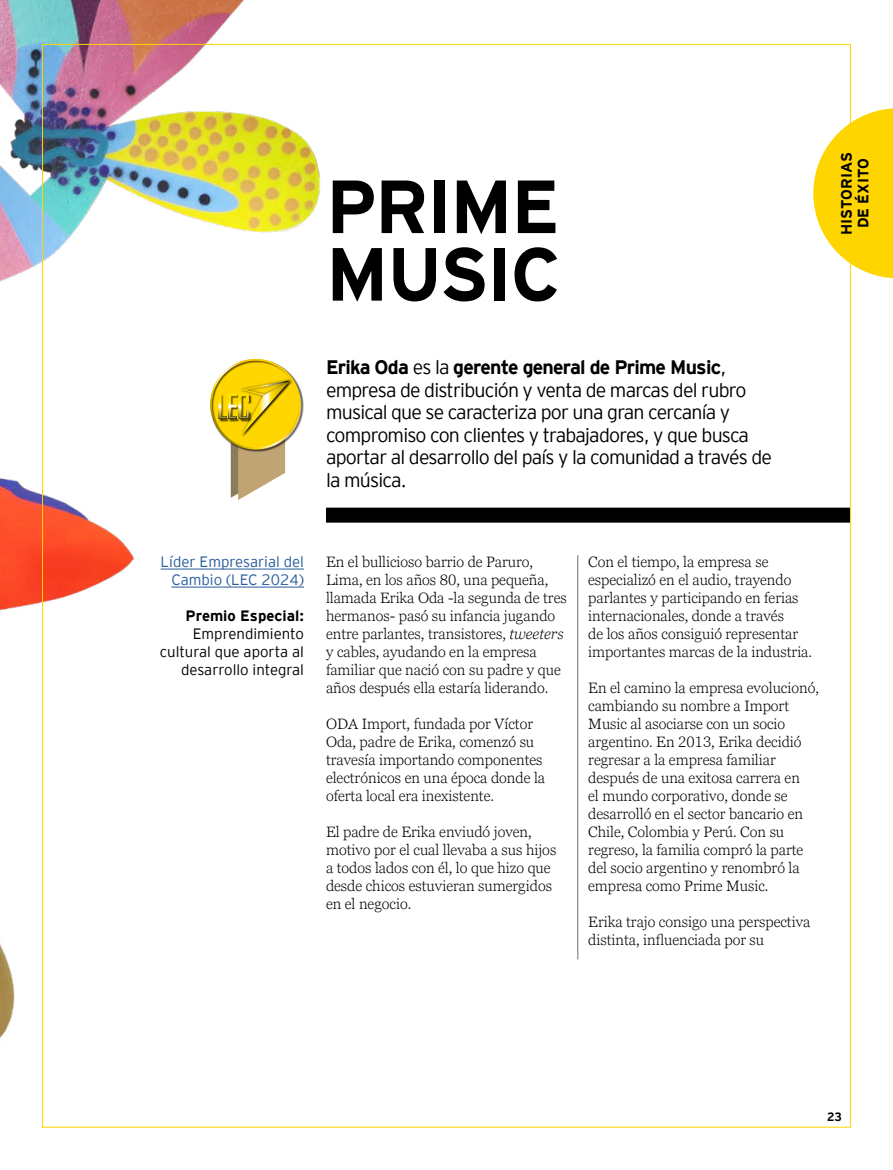
<style>
.page{position:relative;width:893px;height:1170px;background:#fff}
.page>*{position:absolute;margin:0;border:0;box-sizing:border-box;transform-origin:0 0}
.t1{font:700 75px/67.5px "EY Interstate";letter-spacing:-.025em;color:#000}
.t2{font:300 19.5px/22.5px "EY Interstate";letter-spacing:-.04em;color:#000}
.t3{font:300 15px/18px "Georgia Pro";color:#000}
.t4{font:300 15px/18px "EY Interstate";color:#000;text-align:right}
.t5{font:300 15px/18px "EY Interstate";color:#275b9b;text-align:right}
.t6{font:700 15px/16.5px "EY Interstate";color:#000;text-align:center}
.t7{font:700 12px "EY Interstate";color:#000}
.s1{font-weight:700}
.s2{font-style:italic}
</style>
<div class="page">
<img style="left:0;top:0;width:341px;height:1038px">
<div style="left:326px;top:507px;width:524px;height:15px;background:#000"></div>
<hr style="left:577px;top:555px;width:1px;height:404px;background:#706f6f">
<img style="left:210px;top:358px;width:94px;height:94px">
<svg style="left:210px;top:359px;width:91px;height:141px"></svg>
<hr style="left:326px;top:116px;width:314px;height:1px;background:#fff">
<hr style="left:161px;top:568px;width:143px;height:1px;background:#275b9b">
<hr style="left:171px;top:586px;width:133px;height:1px;background:#275b9b">
<svg style="left:813px;top:108px;width:80px;height:170px"></svg>
<h1 class="t1" style="left:326px;top:168px;width:236px">PRIME<br>MUSIC</h1>
<p class="t2" style="left:326px;top:354px;width:447px"><span class="s1">Erika Oda</span> es la <span class="s1">gerente general de Prime Music</span>, empresa de distribución y venta de marcas del rubro musical que se caracteriza por una gran cercanía y compromiso con clientes y trabajadores, y que busca aportar al desarrollo del país y la comunidad a través de la música.</p>
<p class="t6" style="left:837px;top:235px;width:85px;rotate:-90deg">HISTORIAS<br>DE ÉXITO</p>
<p class="t5" style="left:161px;top:552px;width:145px">Líder Empresarial del<br>Cambio (LEC 2024)</p>
<p class="t6" style="left:186px;top:606px;width:120px">Premio Especial:</p>
<p class="t4" style="left:160px;top:624px;width:146px">Emprendimiento cultural que aporta al desarrollo integral</p>
<p class="t3" style="left:326px;top:553px;width:242px">En el bullicioso barrio de Paruro, Lima, en los años 80, una pequeña, llamada Erika Oda -la segunda de tres hermanos- pasó su infancia jugando entre parlantes, transistores, <span class="s2">tweeters </span>y cables, ayudando en la empresa familiar que nació con su padre y que años después ella estaría liderando.</p>
<p class="t3" style="left:326px;top:715px;width:221px">ODA Import, fundada por Víctor<br>Oda, padre de Erika, comenzó su travesía importando componentes electrónicos en una época donde la oferta local era inexistente.</p>
<p class="t3" style="left:326px;top:823px;width:232px">El padre de Erika enviudó joven, motivo por el cual llevaba a sus hijos a todos lados con él, lo que hizo que desde chicos estuvieran sumergidos en el negocio.</p>
<p class="t3" style="left:588px;top:553px;width:225px">Con el tiempo, la empresa se especializó en el audio, trayendo parlantes y participando en ferias internacionales, donde a través<br>de los años consiguió representar importantes marcas de la industria.</p>
<p class="t3" style="left:588px;top:679px;width:232px">En el camino la empresa evolucionó, cambiando su nombre a Import<br>Music al asociarse con un socio argentino. En 2013, Erika decidió regresar a la empresa familiar después de una exitosa carrera en<br>el mundo corporativo, donde se desarrolló en el sector bancario en<br>Chile, Colombia y Perú. Con su regreso, la familia compró la parte del socio argentino y renombró la empresa como Prime Music.</p>
<p class="t3" style="left:588px;top:913px;width:224px">Erika trajo consigo una perspectiva distinta, influenciada por su</p>
<p class="t7" style="left:827px;top:1107px;width:16px">23</p>
</div>
